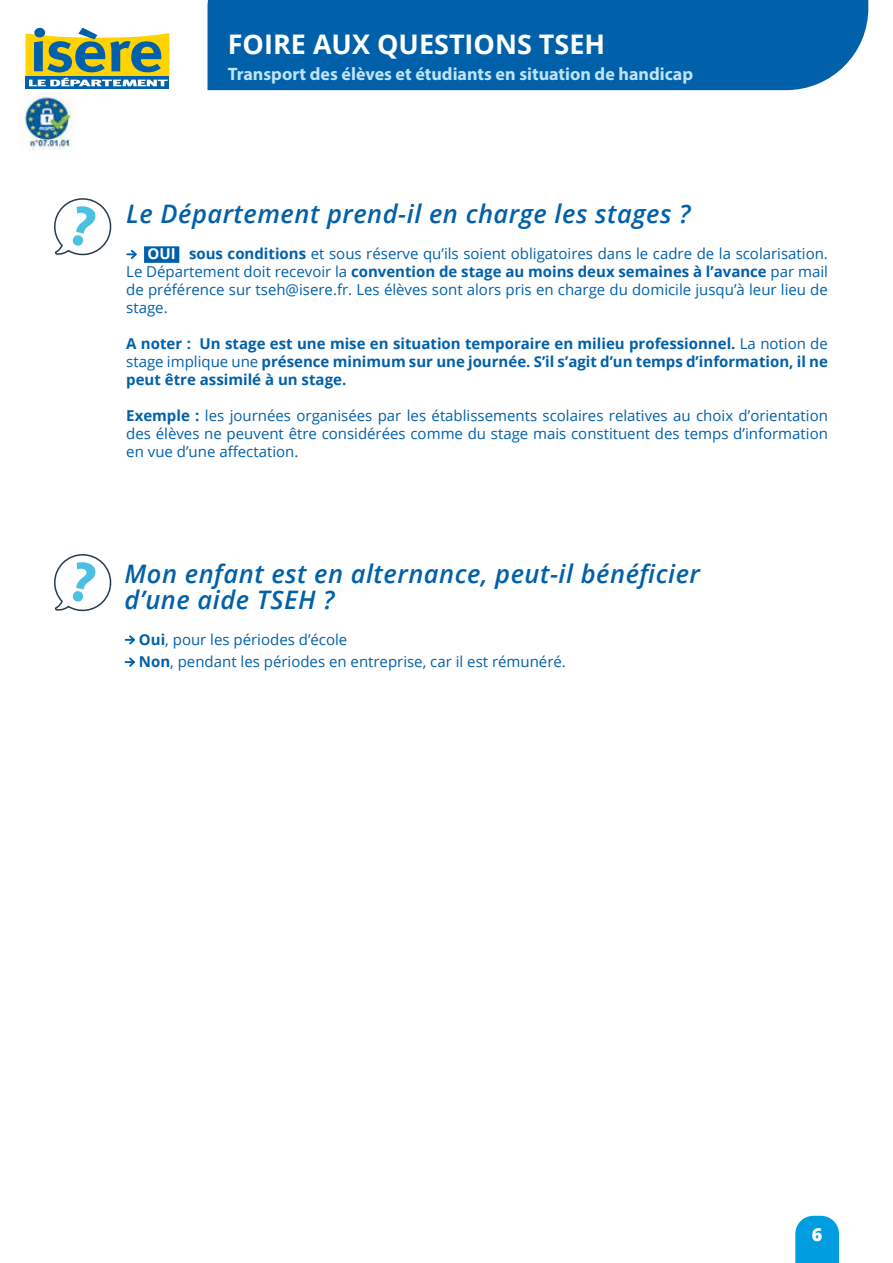
<style>
.page{position:relative;width:893px;height:1263px;background:#fff}
.page>*{position:absolute;margin:0;border:0;box-sizing:border-box;transform-origin:0 0}
.t1{font:700 27px "Open Sans";color:#fff}
.t2{font:italic 600 25.5px/25.5px "Open Sans";letter-spacing:.02em;color:#0060a9}
.t3{font:700 18px "Myriad Pro";color:#bde4f7}
.t4{font:800 18px "Open Sans";color:#fff}
.t5{font:15px/18px "Open Sans";color:#0060a9;text-align:justify}
.t6{font:700 15px/18px "Open Sans";color:#0060a9;text-align:justify}
.s1{font-weight:700;color:#fff}
.s2{font-weight:700}
.s3{font-weight:400}
</style>
<div class="page">
<svg style="left:795px;top:1216px;width:44px;height:47px"></svg>
<svg style="left:26px;top:86px;width:143px;height:3px"></svg>
<svg style="left:26px;top:28px;width:143px;height:58px"></svg>
<img style="left:20px;top:92px;width:52px;height:59px">
<div style="left:207px;top:0;width:661px;height:90px;background:#0060a9"></div>
<svg style="left:54px;top:554px;width:58px;height:58px"></svg>
<svg style="left:126px;top:635px;width:9px;height:10px"></svg>
<svg style="left:126px;top:657px;width:9px;height:10px"></svg>
<svg style="left:54px;top:198px;width:58px;height:58px"></svg>
<div style="left:144px;top:246px;width:35px;height:17px;background:#0060a9"></div>
<svg style="left:127px;top:249px;width:10px;height:10px"></svg>
<h1 class="t1" style="left:228px;top:26px;width:379px">FOIRE AUX QUESTIONS TSEH</h1>
<p class="t3" style="left:228px;top:62px;width:467px">Transport des élèves et étudiants en situation de handicap</p>
<h2 class="t2" style="left:126px;top:201px;width:566px">Le Département prend-il en charge les stages ?</h2>
<p class="t5" style="left:126px;top:244px;width:703px;text-indent:21px"><span class="s1">OUI</span> <span class="s2">sous conditions</span> et sous réserve qu’ils soient obligatoires dans le cadre de la scolarisation.<br>Le Département doit recevoir la <span class="s2">convention de stage au moins deux semaines à l’avance</span> par mail de préférence sur tseh@isere.fr. Les élèves sont alors pris en charge du domicile jusqu’à leur lieu de stage.</p>
<p class="t6" style="left:126px;top:334px;width:703px">A noter : Un stage est une mise en situation temporaire en milieu professionnel. <span class="s3">La notion de stage implique une</span> présence minimum sur une journée. S’il s’agit d’un temps d’information, il ne peut être assimilé à un stage.</p>
<p class="t5" style="left:126px;top:406px;width:703px"><span class="s2">Exemple :</span> les journées organisées par les établissements scolaires relatives au choix d’orientation des élèves ne peuvent être considérées comme du stage mais constituent des temps d’information en vue d’une affectation.</p>
<h2 class="t2" style="left:125px;top:560px;width:577px">Mon enfant est en alternance, peut-il bénéficier d’une aide TSEH ?</h2>
<p class="t5" style="left:139px;top:628px;width:428px;line-height:22.2px"><span class="s2">Oui</span>, pour les périodes d’école<br><span class="s2">Non</span>, pendant les périodes en entreprise, car il est rémunéré.</p>
<p class="t4" style="left:812px;top:1221px;width:12px">6</p>
</div>
